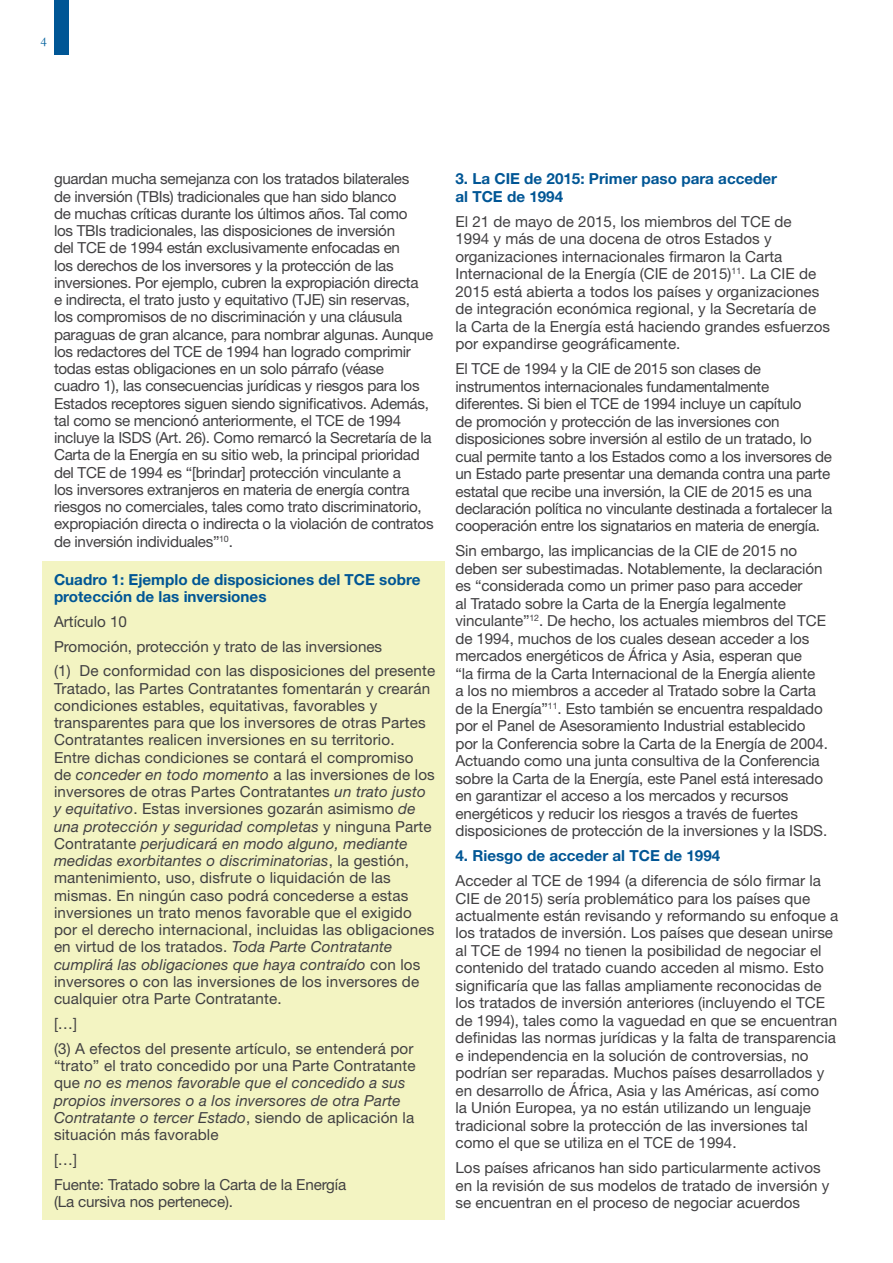
<style>
.page{position:relative;width:893px;height:1263px;background:#fff}
.page>*{position:absolute;margin:0;border:0;box-sizing:border-box;transform-origin:0 0}
.t1{font:15.15px/17.5px "Helvetica Neue LT Std";letter-spacing:-.01em;color:#414042}
.t2{font:15.15px/17.2px "Helvetica Neue LT Std";letter-spacing:.01em;color:#414042}
.t3{font:italic 15.15px/17.2px "Helvetica Neue LT Std";letter-spacing:.01em;color:#414042}
.t4{font:700 15.15px/17.2px "Helvetica Neue LT Std";color:#005695}
.t5{font:13.5px "Garamond";color:#00609d}
.s1{font-style:italic}
.s2{font-style:normal}
</style>
<div class="page">
<div style="left:43px;top:561px;width:402px;height:659px;background:#f3f4c2"></div>
<div style="left:54px;top:0;width:14px;height:54px;background:#005695"></div>
<p class="t5" style="left:41px;top:33px;width:8px">4</p>
<p class="t1" style="left:54px;top:170px;width:381px">guardan mucha semejanza con los tratados bilaterales<br>de inversión (TBIs) tradicionales que han sido blanco<br>de muchas críticas durante los últimos años. Tal como<br>los TBIs tradicionales, las disposiciones de inversión<br>del TCE de 1994 están exclusivamente enfocadas en<br>los derechos de los inversores y la protección de las inversiones. Por ejemplo, cubren la expropiación directa<br>e indirecta, el trato justo y equitativo (TJE) sin reservas,<br>los compromisos de no discriminación y una cláusula paraguas de gran alcance, para nombrar algunas. Aunque los redactores del TCE de 1994 han logrado comprimir todas estas obligaciones en un solo párrafo (véase<br>cuadro 1), las consecuencias jurídicas y riesgos para los Estados receptores siguen siendo significativos. Además, tal como se mencionó anteriormente, el TCE de 1994 incluye la ISDS (Art. 26). Como remarcó la Secretaría de la Carta de la Energía en su sitio web, la principal prioridad del TCE de 1994 es “[brindar] protección vinculante a<br>los inversores extranjeros en materia de energía contra riesgos no comerciales, tales como trato discriminatorio, expropiación directa o indirecta o la violación de contratos de inversión individuales”<sup>10</sup>.</p>
<p class="t4" style="left:54px;top:570px;width:368px">Cuadro 1: Ejemplo de disposiciones del TCE sobre protección de las inversiones</p>
<p class="t1" style="left:54px;top:609px;width:383px;line-height:24.8px">Artículo 10<br>Promoción, protección y trato de las inversiones<br>(1) De conformidad con las disposiciones del presente</p>
<p class="t2" style="left:54px;top:679px;width:382px">Tratado, las Partes Contratantes fomentarán y crearán condiciones estables, equitativas, favorables y transparentes para que los inversores de otras Partes Contratantes realicen inversiones en su territorio.<br>Entre dichas condiciones se contará el compromiso<br>de <span class="s1">conceder en todo momento</span> a las inversiones de los inversores de otras Partes Contratantes <span class="s1">un trato justo y equitativo</span>. Estas inversiones gozarán asimismo <span class="s1">de una protección y seguridad completas</span> y ninguna Parte Contratante <span class="s1">perjudicará en modo alguno, mediante medidas exorbitantes o discriminatorias</span>, la gestión, mantenimiento, uso, disfrute o liquidación de las mismas. En ningún caso podrá concederse a estas inversiones un trato menos favorable que el exigido por el derecho internacional, incluidas las obligaciones en virtud de los tratados. <span class="s1">Toda Parte Contratante cumplirá las obligaciones que haya contraído</span> con los inversores o con las inversiones de los inversores de cualquier otra Parte Contratante.</p>
<p class="t2" style="left:54px;top:1011px;width:361px;line-height:24.8px">[…]<br>(3) A efectos del presente artículo, se entenderá por</p>
<p class="t3" style="left:54px;top:1057px;width:363px"><span class="s2">“trato” el trato concedido por una Parte Contratante que</span> no es menos favorable que el concedido a sus propios inversores o a los inversores de otra Parte Contratante o tercer Estado<span class="s2">, siendo de aplicación la situación más favorable</span></p>
<p class="t1" style="left:54px;top:1147px;width:294px;line-height:24.8px">[…]<br>Fuente: Tratado sobre la Carta de la Energía</p>
<p class="t1" style="left:54px;top:1192px;width:181px">(La cursiva nos pertenece).</p>
<p class="t4" style="left:455px;top:170px;width:323px">3. La CIE de 2015: Primer paso para acceder al TCE de 1994</p>
<p class="t1" style="left:455px;top:212px;width:376px">El 21 de mayo de 2015, los miembros del TCE de<br>1994 y más de una docena de otros Estados y organizaciones internacionales firmaron la Carta Internacional de la Energía (CIE de 2015)<sup>11</sup>. La CIE de 2015 está abierta a todos los países y organizaciones de integración económica regional, y la Secretaría de la Carta de la Energía está haciendo grandes esfuerzos por expandirse geográficamente.</p>
<p class="t1" style="left:455px;top:360px;width:378px">El TCE de 1994 y la CIE de 2015 son clases de instrumentos internacionales fundamentalmente diferentes. Si bien el TCE de 1994 incluye un capítulo<br>de promoción y protección de las inversiones con disposiciones sobre inversión al estilo de un tratado, lo cual permite tanto a los Estados como a los inversores de un Estado parte presentar una demanda contra una parte estatal que recibe una inversión, la CIE de 2015 es una declaración política no vinculante destinada a fortalecer la cooperación entre los signatarios en materia de energía.</p>
<p class="t1" style="left:455px;top:542px;width:374px">Sin embargo, las implicancias de la CIE de 2015 no deben ser subestimadas. Notablemente, la declaración es “considerada como un primer paso para acceder<br>al Tratado sobre la Carta de la Energía legalmente vinculante”<sup>12</sup>. De hecho, los actuales miembros del TCE de 1994, muchos de los cuales desean acceder a los mercados energéticos de África y Asia, esperan que<br>“la firma de la Carta Internacional de la Energía aliente<br>a los no miembros a acceder al Tratado sobre la Carta de la Energía”<sup>11</sup>. Esto también se encuentra respaldado por el Panel de Asesoramiento Industrial establecido por la Conferencia sobre la Carta de la Energía de 2004.<br>Actuando como una junta consultiva de la Conferencia sobre la Carta de la Energía, este Panel está interesado en garantizar el acceso a los mercados y recursos energéticos y reducir los riesgos a través de fuertes disposiciones de protección de la inversiones y la ISDS.</p>
<p class="t4" style="left:455px;top:847px;width:266px">4. Riesgo de acceder al TCE de 1994</p>
<p class="t1" style="left:455px;top:872px;width:384px">Acceder al TCE de 1994 (a diferencia de sólo firmar la CIE de 2015) sería problemático para los países que actualmente están revisando y reformando su enfoque a los tratados de inversión. Los países que desean unirse al TCE de 1994 no tienen la posibilidad de negociar el contenido del tratado cuando acceden al mismo. Esto significaría que las fallas ampliamente reconocidas de los tratados de inversión anteriores (incluyendo el TCE de 1994), tales como la vaguedad en que se encuentran definidas las normas jurídicas y la falta de transparencia e independencia en la solución de controversias, no podrían ser reparadas. Muchos países desarrollados y en desarrollo de África, Asia y las Américas, así como<br>la Unión Europea, ya no están utilizando un lenguaje tradicional sobre la protección de las inversiones tal como el que se utiliza en el TCE de 1994.</p>
<p class="t1" style="left:455px;top:1159px;width:375px">Los países africanos han sido particularmente activos en la revisión de sus modelos de tratado de inversión y se encuentran en el proceso de negociar acuerdos</p>
</div>
